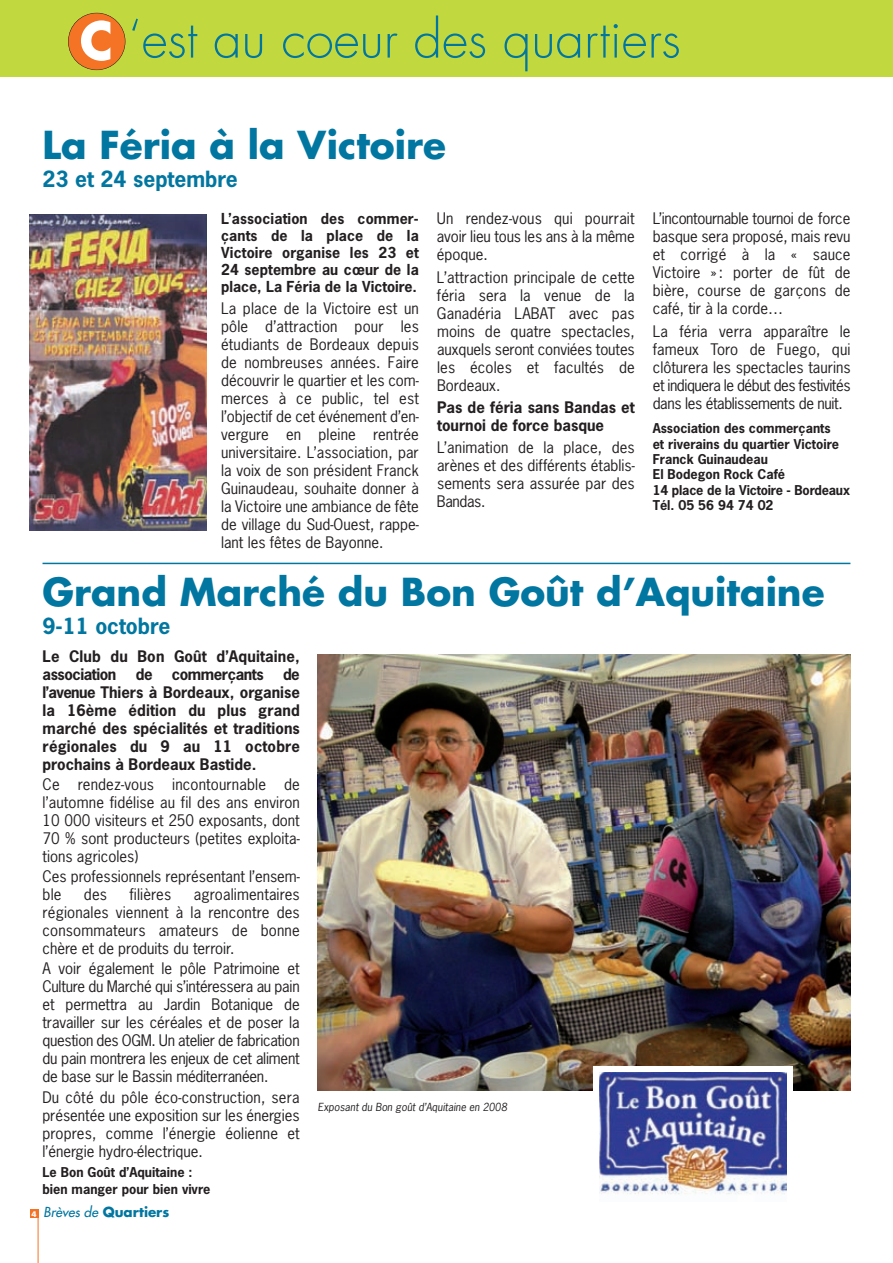
<style>
.page{position:relative;width:893px;height:1263px;background:#fff}
.page>*{position:absolute;margin:0;border:0;box-sizing:border-box;transform-origin:0 0}
.t1{font:300 51px "Futura";color:#0076a0}
.t2{font:700 37.5px "Futura";color:#0076a0}
.t3{font:700 21px "News Gothic";color:#0076a0}
.t4{font:15px/18px "News Gothic";color:#231f20;text-align:justify}
.t5{font:700 15px/18px "News Gothic";color:#231f20}
.t6{font:700 15px "News Gothic";letter-spacing:-.03em;color:#231f20}
.t7{font:700 14.25px/17.1px "News Gothic";letter-spacing:.005em;color:#231f20;text-align:justify}
.t8{font:700 13.5px "Futura";color:#0076a0}
.t9{font:700 12.75px/15.3px "News Gothic";color:#231f20}
.t10{font:italic 10.5px "News Gothic";letter-spacing:.005em;color:#231f20}
.s1{font-weight:700;color:#fff}
.s2{font-size:7.5px;color:#fff}
.s3{font-weight:400;font-style:italic}
</style>
<div class="page">
<div style="left:0;top:0;width:893px;height:77px;background:#c2d83f"></div>
<div style="left:68px;top:13px;width:57px;height:57px;background:#f47325;border-radius:50%"></div>
<div style="left:68px;top:13px;width:57px;height:57px;border:1px solid #231f20;border-radius:50%"></div>
<div style="left:30px;top:1209px;width:8px;height:9px;background:#f47325"></div>
<hr style="left:38px;top:1209px;width:1px;height:54px;background:#f47325">
<img style="left:29px;top:214px;width:178px;height:317px">
<hr style="left:43px;top:563px;width:807px;height:1px;background:#0076a0">
<img style="left:318px;top:655px;width:532px;height:435px">
<div style="left:593px;top:1066px;width:200px;height:136px;background:#fff"></div>
<img style="left:599px;top:1073px;width:188px;height:122px">
<h1 class="t1" style="left:80px;top:15px;width:603px"><span class="s1">C</span> ‘est au coeur des quartiers</h1>
<h2 class="t2" style="left:43px;top:128px;width:405px">La Féria à la Victoire</h2>
<h3 class="t3" style="left:43px;top:168px;width:197px">23 et 24 septembre</h3>
<p class="t7" style="left:221px;top:210px;width:199px">L’association des commer&shy;çants de la place de la Victoire organise les 23 et 24 septembre au cœur de la place, La Féria de la Victoire.</p>
<p class="t4" style="left:221px;top:300px;width:199px">La place de la Victoire est un pôle d’attraction pour les étudiants de Bordeaux depuis de nombreuses années. Faire découvrir le quartier et les com&shy;merces à ce public, tel est l’objectif de cet événement d’en&shy;vergure en pleine rentrée universitaire. L’association, par la voix de son président Franck Guinaudeau, souhaite donner à la Victoire une ambiance de fête de village du Sud-Ouest, rappe&shy;lant les fêtes de Bayonne.</p>
<p class="t4" style="left:437px;top:210px;width:199px">Un rendez-vous qui pourrait avoir lieu tous les ans à la même époque.</p>
<p class="t4" style="left:437px;top:268px;width:199px">L’attraction principale de cette féria sera la venue de la Ganadéria LABAT avec pas moins de quatre spectacles, auxquels seront conviées toutes les écoles et facultés de Bordeaux.</p>
<p class="t5" style="left:437px;top:399px;width:199px">Pas de féria sans Bandas et tournoi de force basque</p>
<p class="t4" style="left:437px;top:439px;width:199px">L’animation de la place, des arènes et des différents établis&shy;sements sera assurée par des Bandas.</p>
<p class="t4" style="left:653px;top:210px;width:199px">L’incontournable tournoi de force basque sera proposé, mais revu et corrigé à la « sauce Victoire »: porter de fût de bière, course de garçons de café, tir à la corde…</p>
<p class="t4" style="left:653px;top:322px;width:199px">La féria verra apparaître le fameux Toro de Fuego, qui clôturera les spectacles taurins et indiquera le début des festivités dans les établissements de nuit.</p>
<p class="t9" style="left:653px;top:421px;width:199px">Association des commerçants<br>et riverains du quartier Victoire<br>Franck Guinaudeau<br>El Bodegon Rock Café<br>14 place de la Victoire - Bordeaux<br>Tél. 05 56 94 74 02</p>
<h2 class="t2" style="left:43px;top:574px;width:784px">Grand Marché du Bon Goût d’Aquitaine</h2>
<h3 class="t3" style="left:43px;top:614px;width:129px">9-11 octobre</h3>
<p class="t5" style="left:43px;top:648px;width:259px">Le Club du Bon Goût d’Aquitaine, association</p>
<p class="t5" style="left:43px;top:666px;width:259px;text-align:justify;text-indent:240px">de l’avenue Thiers à Bordeaux, organise la 16ème édition du plus grand marché des spécialités et traditions régionales du 9 au 11 octobre prochains à Bordeaux Bastide.</p>
<p class="t4" style="left:43px;top:776px;width:259px">Ce rendez-vous incontournable de l’automne fidélise au fil des ans environ 10 000 visiteurs et 250 exposants, dont 70 % sont producteurs (petites exploita&shy;tions agricoles)</p>
<p class="t4" style="left:43px;top:868px;width:259px">Ces professionnels représentant l’ensem&shy;ble</p>
<p class="t5" style="left:136px;top:666px;width:18px">de</p>
<p class="t6" style="left:172px;top:666px;width:93px">commerçants</p>
<p class="t4" style="left:84px;top:886px;width:25px">des</p>
<p class="t4" style="left:130px;top:886px;width:43px">filières</p>
<p class="t4" style="left:42px;top:886px;width:259px;text-indent:151px">agroalimentaires régionales viennent à la rencontre des consommateurs amateurs de bonne chère et de produits du terroir.</p>
<p class="t4" style="left:42px;top:960px;width:259px">A voir également le pôle Patrimoine et Culture du Marché qui s’intéressera au pain et permettra au Jardin Botanique de travailler sur les céréales et de poser la question des OGM. Un atelier de fabrication du pain montrera les enjeux de cet aliment de base sur le Bassin méditerranéen.</p>
<p class="t4" style="left:42px;top:1088px;width:259px">Du côté du pôle éco-construction, sera présentée une exposition sur les énergies propres, comme l’énergie éolienne et l’énergie hydro-électrique.</p>
<p class="t9" style="left:43px;top:1164px;width:169px;line-height:17.1px">Le Bon Goût d’Aquitaine : bien manger pour bien vivre</p>
<p class="t10" style="left:318px;top:1101px;width:191px">Exposant du Bon goût d’Aquitaine en 2008</p>
<p class="t8" style="left:31px;top:1206px;width:139px"><span class="s2">4</span> <span class="s3">Brèves de</span> Quartiers</p>
</div>
